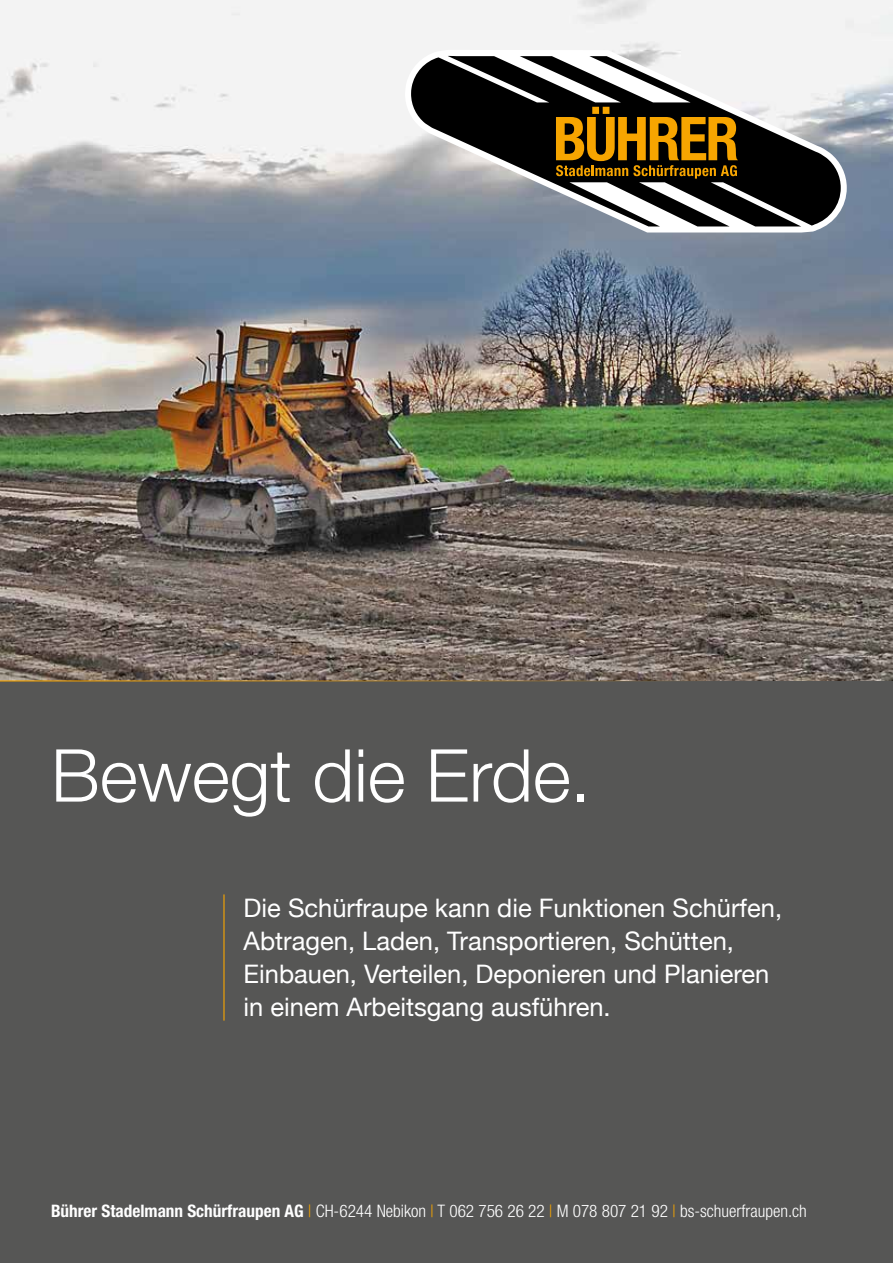
<style>
.page{position:relative;width:893px;height:1263px;background:#fff}
.page>*{position:absolute;margin:0;border:0;box-sizing:border-box;transform-origin:0 0}
.t1{font:300 73.05px "Helvetica Neue";color:#fff}
.t2{font:25.5px/33px "Helvetica Neue";color:#fff}
.t3{font:300 condensed 17.25px "Helvetica Neue";color:#fff}
.s1{font-weight:700}
.s2{color:#f7a500}
</style>
<div class="page">
<div style="left:0;top:668px;width:893px;height:595px;background:#565655"></div>
<img style="left:0;top:0;width:893px;height:680px">
<svg style="left:405px;top:50px;width:442px;height:182px"></svg>
<svg style="left:411px;top:56px;width:430px;height:170px"></svg>
<svg style="left:556px;top:107px;width:182px;height:72px;background:#704b01"></svg>
<hr style="left:223px;top:894px;width:2px;height:126px;background:#f7a500">
<hr style="left:0;top:680px;width:719px;height:1px;background:#f7a500">
<h1 class="t1" style="left:51px;top:731px;width:541px">Bewegt die Erde.</h1>
<p class="t2" style="left:244px;top:893px;width:540px">Die Schürfraupe kann die Funktionen Schürfen, Abtragen, Laden, Transportieren, Schütten, Einbauen, Verteilen, Deponieren und Planieren in einem Arbeitsgang ausführen.</p>
<p class="t3" style="left:51px;top:1201px;width:757px"><span class="s1">Bührer Stadelmann Schürfraupen AG</span> <span class="s2">|</span> CH-6244 Nebikon <span class="s2">|</span> T 062 756 26 22 <span class="s2">|</span> M 078 807 21 92 <span class="s2">|</span> bs-schuerfraupen.ch</p>
</div>
